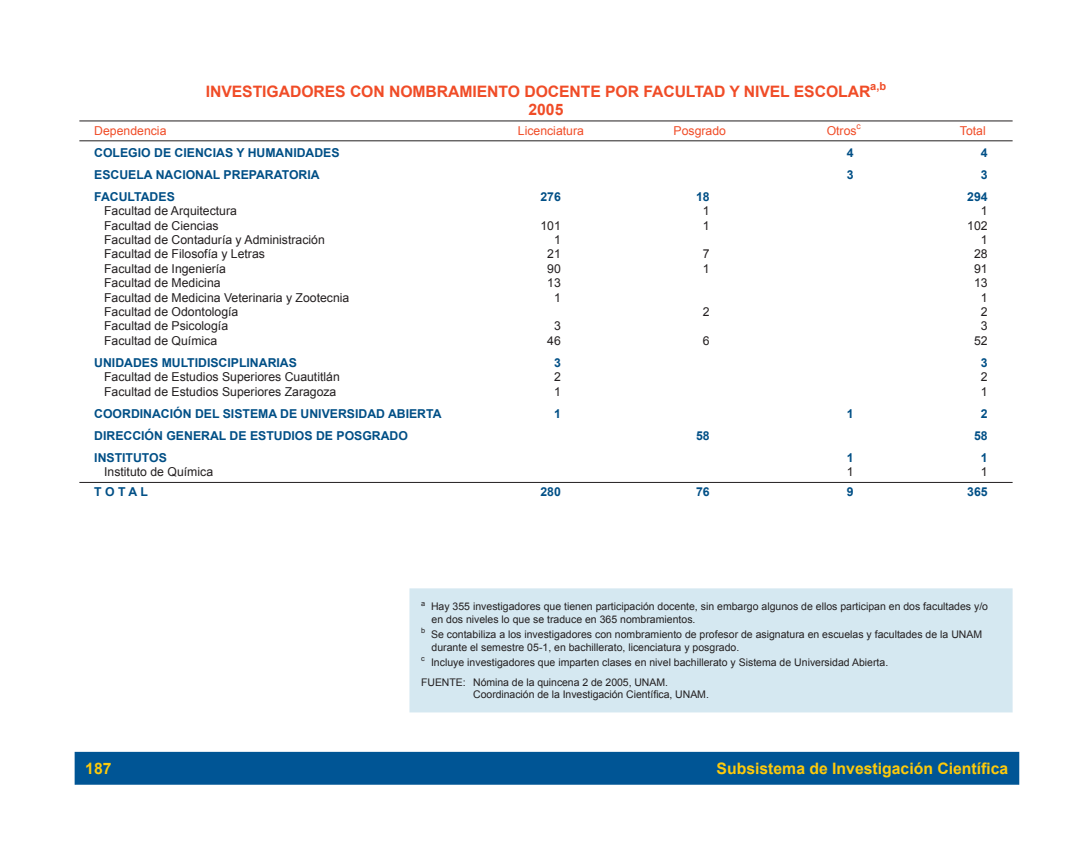
<style>
.page{position:relative;width:1092px;height:844px;background:#fff}
.page>*{position:absolute;margin:0;border:0;box-sizing:border-box;transform-origin:0 0}
.t1{font:700 15.75px "Arial";letter-spacing:-.005em;color:#f04c27}
.t2{font:700 15.75px "Arial";color:#feca0a}
.t3{font:12.25px "Arial";color:#231f20}
.t4{font:700 12.25px "Arial";color:#014f86}
.t5{font:12.25px "Arial";color:#f04c27}
.t6{font:700 11.03px "Arial";color:#f04c27}
.t7{font:10.5px/12.6px "Arial";color:#231f20}
.t8{font:7.35px "Arial";color:#231f20}
</style>
<div class="page">
<div style="left:75px;top:752px;width:943px;height:32px;background:#005595"></div>
<hr style="left:79px;top:121px;width:933px;height:1px;background:#231f20">
<hr style="left:79px;top:140px;width:933px;height:1px;background:#231f20">
<hr style="left:79px;top:482px;width:933px;height:1px;background:#231f20">
<div style="left:410px;top:589px;width:601px;height:122px;background:#d5e8f1"></div>
<div style="left:409px;top:588px;width:603px;height:124px;border:2px solid #d5e8f1"></div>
<h1 class="t1" style="left:206px;top:83px;width:666px">INVESTIGADORES CON NOMBRAMIENTO DOCENTE POR FACULTAD Y NIVEL ESCOLAR</h1>
<p class="t6" style="left:870px;top:80px;width:17px">a,b</p>
<h1 class="t1" style="left:528px;top:100px;width:37px">2005</h1>
<p class="t5" style="left:94px;top:123px;width:74px">Dependencia</p>
<p class="t5" style="left:518px;top:123px;width:68px">Licenciatura</p>
<p class="t5" style="left:673px;top:123px;width:54px">Posgrado</p>
<p class="t5" style="left:826px;top:123px;width:36px">Otros<sup>c</sup></p>
<p class="t5" style="left:959px;top:123px;width:27px">Total</p>
<p class="t4" style="left:94px;top:145px;width:247px">COLEGIO DE CIENCIAS Y HUMANIDADES</p>
<p class="t4" style="left:846px;top:145px;width:8px">4</p>
<p class="t4" style="left:980px;top:145px;width:8px">4</p>
<p class="t4" style="left:94px;top:168px;width:227px">ESCUELA NACIONAL PREPARATORIA</p>
<p class="t4" style="left:846px;top:168px;width:8px">3</p>
<p class="t4" style="left:980px;top:168px;width:8px">3</p>
<p class="t4" style="left:94px;top:190px;width:82px">FACULTADES</p>
<p class="t4" style="left:540px;top:190px;width:22px">276</p>
<p class="t4" style="left:696px;top:190px;width:15px">18</p>
<p class="t4" style="left:967px;top:190px;width:22px">294</p>
<p class="t3" style="left:104px;top:204px;width:134px">Facultad de Arquitectura</p>
<p class="t3" style="left:703px;top:204px;width:8px">1</p>
<p class="t3" style="left:980px;top:204px;width:8px">1</p>
<p class="t3" style="left:104px;top:218px;width:116px">Facultad de Ciencias</p>
<p class="t3" style="left:540px;top:218px;width:22px">101</p>
<p class="t3" style="left:703px;top:218px;width:8px">1</p>
<p class="t3" style="left:967px;top:218px;width:22px">102</p>
<p class="t3" style="left:104px;top:233px;width:222px">Facultad de Contaduría y Administración</p>
<p class="t3" style="left:554px;top:233px;width:8px">1</p>
<p class="t3" style="left:980px;top:233px;width:8px">1</p>
<p class="t3" style="left:104px;top:247px;width:162px">Facultad de Filosofía y Letras</p>
<p class="t3" style="left:547px;top:247px;width:15px">21</p>
<p class="t3" style="left:703px;top:247px;width:8px">7</p>
<p class="t3" style="left:974px;top:247px;width:15px">28</p>
<p class="t3" style="left:104px;top:261px;width:123px">Facultad de Ingeniería</p>
<p class="t3" style="left:547px;top:261px;width:15px">90</p>
<p class="t3" style="left:703px;top:261px;width:8px">1</p>
<p class="t3" style="left:974px;top:261px;width:15px">91</p>
<p class="t3" style="left:104px;top:276px;width:118px">Facultad de Medicina</p>
<p class="t3" style="left:547px;top:276px;width:15px">13</p>
<p class="t3" style="left:974px;top:276px;width:15px">13</p>
<p class="t3" style="left:104px;top:290px;width:247px">Facultad de Medicina Veterinaria y Zootecnia</p>
<p class="t3" style="left:554px;top:290px;width:8px">1</p>
<p class="t3" style="left:980px;top:290px;width:8px">1</p>
<p class="t3" style="left:104px;top:304px;width:136px">Facultad de Odontología</p>
<p class="t3" style="left:703px;top:304px;width:8px">2</p>
<p class="t3" style="left:980px;top:304px;width:8px">2</p>
<p class="t3" style="left:104px;top:319px;width:125px">Facultad de Psicología</p>
<p class="t3" style="left:554px;top:319px;width:8px">3</p>
<p class="t3" style="left:980px;top:319px;width:8px">3</p>
<p class="t3" style="left:104px;top:333px;width:115px">Facultad de Química</p>
<p class="t3" style="left:547px;top:333px;width:15px">46</p>
<p class="t3" style="left:703px;top:333px;width:8px">6</p>
<p class="t3" style="left:974px;top:333px;width:15px">52</p>
<p class="t4" style="left:94px;top:355px;width:204px">UNIDADES MULTIDISCIPLINARIAS</p>
<p class="t4" style="left:554px;top:355px;width:8px">3</p>
<p class="t4" style="left:980px;top:355px;width:8px">3</p>
<p class="t3" style="left:104px;top:370px;width:237px">Facultad de Estudios Superiores Cuautitlán</p>
<p class="t3" style="left:554px;top:370px;width:8px">2</p>
<p class="t3" style="left:980px;top:370px;width:8px">2</p>
<p class="t3" style="left:104px;top:384px;width:234px">Facultad de Estudios Superiores Zaragoza</p>
<p class="t3" style="left:554px;top:384px;width:8px">1</p>
<p class="t3" style="left:980px;top:384px;width:8px">1</p>
<p class="t4" style="left:94px;top:406px;width:349px">COORDINACIÓN DEL SISTEMA DE UNIVERSIDAD ABIERTA</p>
<p class="t4" style="left:554px;top:406px;width:8px">1</p>
<p class="t4" style="left:846px;top:406px;width:8px">1</p>
<p class="t4" style="left:980px;top:406px;width:8px">2</p>
<p class="t4" style="left:94px;top:428px;width:315px">DIRECCIÓN GENERAL DE ESTUDIOS DE POSGRADO</p>
<p class="t4" style="left:696px;top:428px;width:15px">58</p>
<p class="t4" style="left:974px;top:428px;width:15px">58</p>
<p class="t4" style="left:94px;top:450px;width:74px">INSTITUTOS</p>
<p class="t4" style="left:846px;top:450px;width:8px">1</p>
<p class="t4" style="left:980px;top:450px;width:8px">1</p>
<p class="t3" style="left:104px;top:465px;width:110px">Instituto de Química</p>
<p class="t3" style="left:846px;top:465px;width:8px">1</p>
<p class="t3" style="left:980px;top:465px;width:8px">1</p>
<p class="t4" style="left:94px;top:484px;width:55px">T O T A L</p>
<p class="t4" style="left:540px;top:484px;width:22px">280</p>
<p class="t4" style="left:696px;top:484px;width:15px">76</p>
<p class="t4" style="left:846px;top:484px;width:8px">9</p>
<p class="t4" style="left:967px;top:484px;width:22px">365</p>
<p class="t8" style="left:421px;top:598px;width:6px">a</p>
<p class="t7" style="left:431px;top:600px;width:558px">Hay 355 investigadores que tienen participación docente, sin embargo algunos de ellos participan en dos facultades y/o en dos niveles lo que se traduce en 365 nombramientos.</p>
<p class="t8" style="left:421px;top:626px;width:6px">b</p>
<p class="t7" style="left:431px;top:627px;width:552px">Se contabiliza a los investigadores con nombramiento de profesor de asignatura en escuelas y facultades de la UNAM durante el semestre 05-1, en bachillerato, licenciatura y posgrado.</p>
<p class="t7" style="left:421px;top:651px;width:468px;line-height:19.9px"><sup>c</sup> Incluye investigadores que imparten clases en nivel bachillerato y Sistema de Universidad Abierta.<br>FUENTE: Nómina de la quincena 2 de 2005, UNAM.</p>
<p class="t7" style="left:473px;top:688px;width:237px">Coordinación de la Investigación Científica, UNAM.</p>
<h1 class="t2" style="left:85px;top:759px;width:28px">187</h1>
<h1 class="t2" style="left:716px;top:759px;width:293px">Subsistema de Investigación Científica</h1>
</div>
